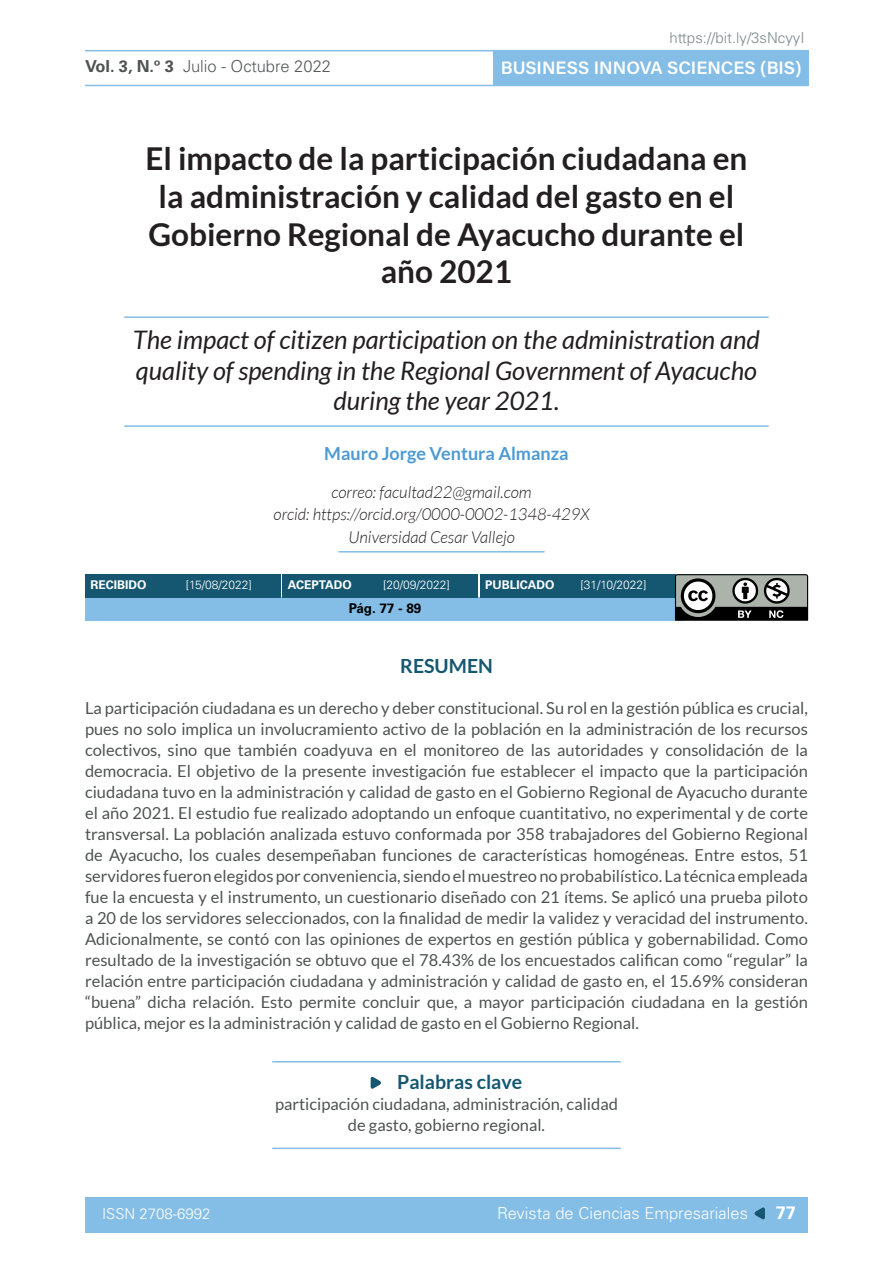
<style>
.page{position:relative;width:893px;height:1263px;background:#fff}
.page>*{position:absolute;margin:0;border:0;box-sizing:border-box;transform-origin:0 0}
.t1{font:700 31.5px/37.8px "Lato";color:#231f20;text-align:center}
.t2{font:italic 25.5px/30.6px "Lato";color:#231f20;text-align:center}
.SUBTITULOS{font:700 19.5px "Lato";color:#155771}
.t3{font:18px "Acumin Variable Concept";color:#fff}
.titulo{font:700 18px "Lato";color:#4c9ad3}
.t4{font:700 18px "Univers LT Std";color:#fff}
.CUERPO_SUBT{font:16.5px/21px "Lato";color:#4f5252;text-align:justify}
.cuerpo{font:italic 300 16.5px "Lato";color:#231f20}
.t5{font:300 16.5px "Univers LT Std";color:#fff}
.t6{font:300 16.5px "Univers LT Std";color:#57585a}
.CUERPO_SUBT-2{font:300 15px "Univers LT Std";color:#7e8a8c}
.t7{font:300 15px "Univers LT Std";color:#fff}
.t8{font:700 13.5px "Univers LT Std";color:#000001}
.t9{font:300 12px "Univers LT Std";color:#fff}
.t10{font:700 12px "Univers LT Std";color:#fff}
.s1{font-weight:700;color:#4f5252}
</style>
<div class="page">
<div style="left:85px;top:1197px;width:723px;height:36px;background:#84bde6"></div>
<hr style="left:85px;top:50px;width:723px;height:1px;background:#84bde6">
<hr style="left:85px;top:85px;width:723px;height:1px;background:#84bde6">
<div style="left:493px;top:51px;width:315px;height:35px;background:#84bde6"></div>
<svg style="left:754px;top:1207px;width:11px;height:13px"></svg>
<hr style="left:125px;top:425px;width:643px;height:2px;background:#84bde6">
<hr style="left:125px;top:316px;width:643px;height:2px;background:#84bde6">
<div style="left:85px;top:597px;width:597px;height:24px;background:#84bde6"></div>
<div style="left:85px;top:574px;width:195px;height:24px;background:#155771"></div>
<div style="left:283px;top:574px;width:195px;height:24px;background:#155771"></div>
<div style="left:480px;top:574px;width:195px;height:24px;background:#155771"></div>
<svg style="left:675px;top:574px;width:133px;height:47px;background:#727572"></svg>
<hr style="left:339px;top:551px;width:205px;height:1px;background:#84bde6">
<hr style="left:273px;top:1147px;width:347px;height:2px;background:#84bde6">
<hr style="left:273px;top:1061px;width:347px;height:1px;background:#84bde6">
<svg style="left:371px;top:1076px;width:10px;height:13px"></svg>
<p class="CUERPO_SUBT-2" style="left:669px;top:28px;width:137px">https://bit.ly/3sNcyyI</p>
<p class="t6" style="left:85px;top:56px;width:247px"><span class="s1">Vol. 3, N.º 3</span> Julio - Octubre 2022</p>
<p class="t3" style="left:501px;top:55px;width:302px">BUSINESS INNOVA SCIENCES (BIS)</p>
<p class="t1" style="left:145px;top:139px;width:603px">El impacto de la participación ciudadana en la administración y calidad del gasto en el Gobierno Regional de Ayacucho durante el año 2021</p>
<p class="t2" style="left:133px;top:325px;width:628px">The impact of citizen participation on the administration and quality of spending in the Regional Government of Ayacucho during the year 2021.</p>
<p class="titulo" style="left:324px;top:443px;width:246px">Mauro Jorge Ventura Almanza</p>
<p class="cuerpo" style="left:331px;top:483px;width:202px">correo: facultad22@gmail.com</p>
<p class="cuerpo" style="left:274px;top:505px;width:317px">orcid: https://orcid.org/0000-0002-1348-429X</p>
<p class="cuerpo" style="left:348px;top:528px;width:168px">Universidad Cesar Vallejo</p>
<p class="t10" style="left:90px;top:578px;width:58px">RECIBIDO</p>
<p class="t9" style="left:186px;top:578px;width:68px">[15/08/2022]</p>
<p class="t10" style="left:288px;top:578px;width:65px">ACEPTADO</p>
<p class="t9" style="left:383px;top:578px;width:68px">[20/09/2022]</p>
<p class="t10" style="left:485px;top:578px;width:71px">PUBLICADO</p>
<p class="t9" style="left:581px;top:578px;width:67px">[31/10/2022]</p>
<p class="t8" style="left:349px;top:601px;width:74px">Pág. 77 - 89</p>
<p class="SUBTITULOS" style="left:400px;top:655px;width:94px">RESUMEN</p>
<p class="CUERPO_SUBT" style="left:85px;top:697px;width:724px">La participación ciudadana es un derecho y deber constitucional. Su rol en la gestión pública es crucial, pues no solo implica un involucramiento activo de la población en la administración de los recursos colectivos, sino que también coadyuva en el monitoreo de las autoridades y consolidación de la democracia. El objetivo de la presente investigación fue establecer el impacto que la participación ciudadana tuvo en la administración y calidad de gasto en el Gobierno Regional de Ayacucho durante el año 2021. El estudio fue realizado adoptando un enfoque cuantitativo, no experimental y de corte transversal. La población analizada estuvo conformada por 358 trabajadores del Gobierno Regional de Ayacucho, los cuales desempeñaban funciones de características homogéneas. Entre estos, 51 servidores fueron elegidos por conveniencia, siendo el muestreo no probabilístico. La técnica empleada fue la encuesta y el instrumento, un cuestionario diseñado con 21 ítems. Se aplicó una prueba piloto a 20 de los servidores seleccionados, con la finalidad de medir la validez y veracidad del instrumento.<br>Adicionalmente, se contó con las opiniones de expertos en gestión pública y gobernabilidad. Como resultado de la investigación se obtuvo que el 78.43% de los encuestados califican como “regular” la relación entre participación ciudadana y administración y calidad de gasto en, el 15.69% consideran “buena” dicha relación. Esto permite concluir que, a mayor participación ciudadana en la gestión pública, mejor es la administración y calidad de gasto en el Gobierno Regional.</p>
<p class="SUBTITULOS" style="left:397px;top:1070px;width:127px">Palabras clave</p>
<p class="CUERPO_SUBT" style="left:275px;top:1093px;width:344px;text-align:center">participación ciudadana, administración, calidad de gasto, gobierno regional.</p>
<p class="t7" style="left:102px;top:1204px;width:110px">ISSN 2708-6992</p>
<p class="t4" style="left:776px;top:1202px;width:22px">77</p>
<p class="t5" style="left:497px;top:1203px;width:252px">Revista de Ciencias Empresariales</p>
</div>
